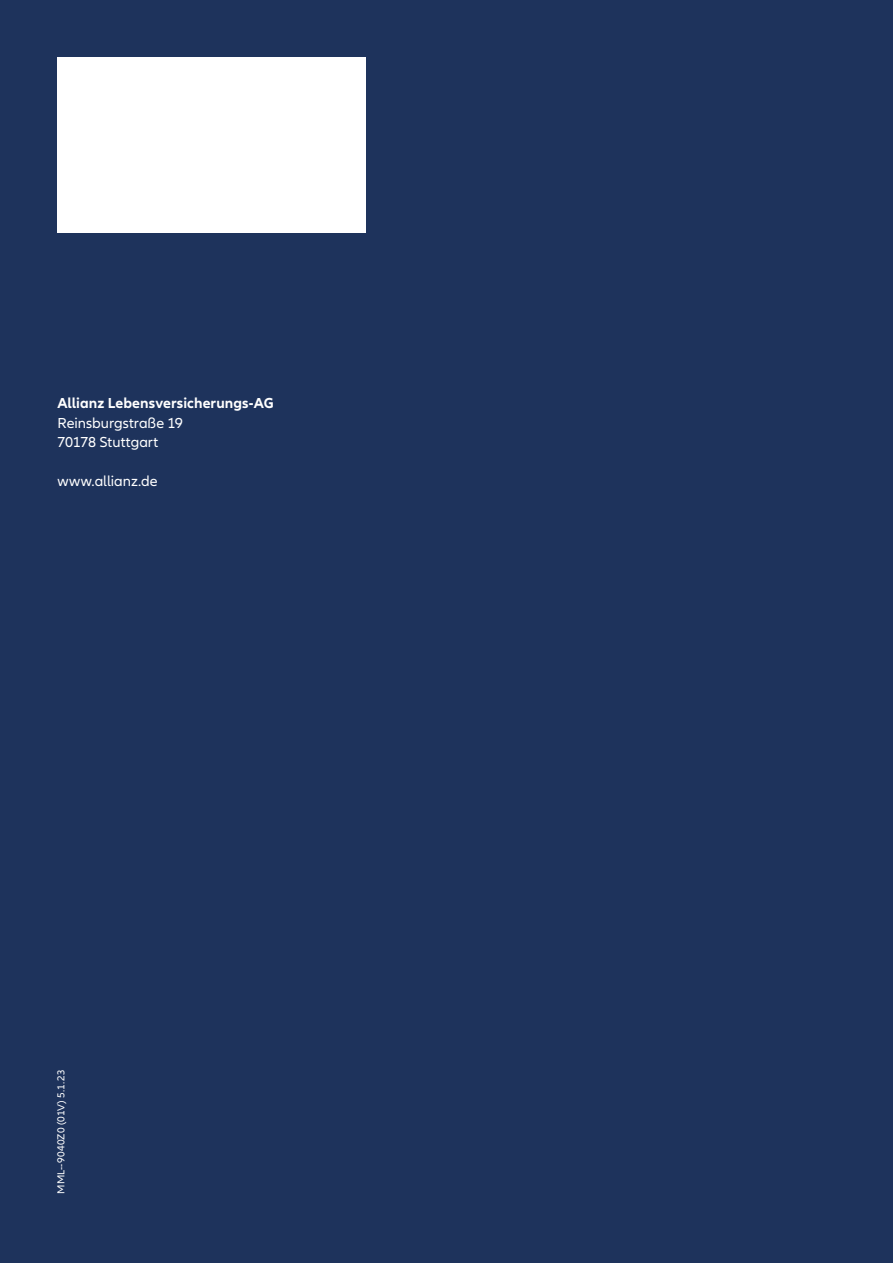
<style>
.page{position:relative;width:893px;height:1263px;background:#1e335c}
.page>*{position:absolute;margin:0;border:0;box-sizing:border-box;transform-origin:0 0}
.t1{font:15px/19.5px "Allianz Neo";color:#fff}
.t2{font:700 15px "Allianz Neo";letter-spacing:.005em;color:#fff}
.t3{font:10.5px "Allianz Neo";letter-spacing:.015em;color:#fff}
</style>
<div class="page">
<div style="left:57px;top:57px;width:309px;height:176px;background:#fff"></div>
<p class="t2" style="left:57px;top:395px;width:218px">Allianz Lebensversicherungs-AG</p>
<p class="t1" style="left:57px;top:414px;width:127px">Reinsburgstraße 19<br>70178 Stuttgart</p>
<p class="t1" style="left:57px;top:472px;width:102px">www.allianz.de</p>
<p class="t3" style="left:55px;top:1194px;width:125px;rotate:-90deg">MML--9040Z0 (01V) 5.1.23</p>
</div>
